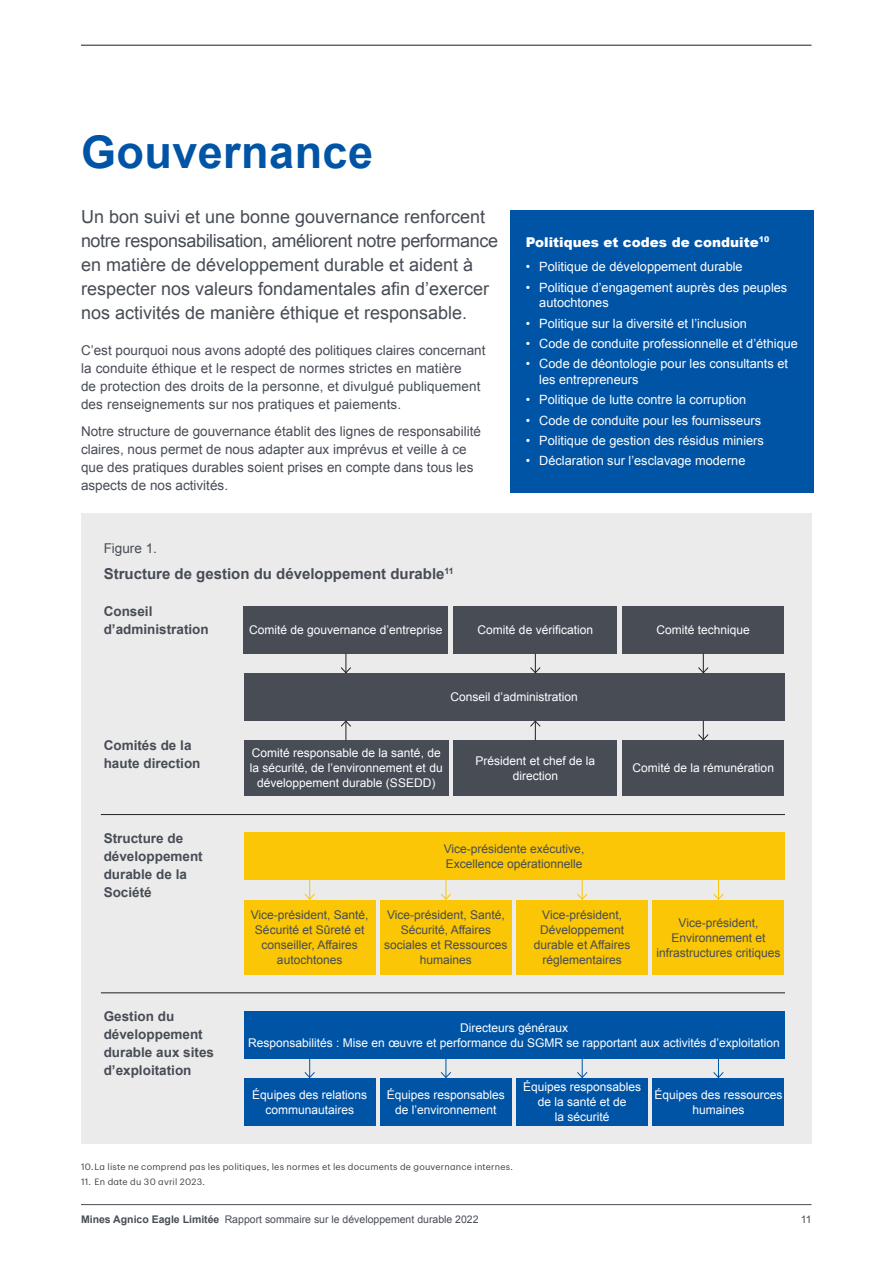
<style>
.page{position:relative;width:893px;height:1263px;background:#fff}
.page>*{position:absolute;margin:0;border:0;box-sizing:border-box;transform-origin:0 0}
.H1_Header{font:700 45px "Arial";letter-spacing:.01em;color:#0054a6}
.Lead-In_Body_Copy{font:18px/24px "Arial";color:#474c55}
.H4_Subhead{font:700 15px "Arial";color:#474c55}
.Paragraph_Style_3{font:13.5px/18px "Arial";color:#474c55}
.Body_Copy{font:700 13.5px/18px "Arial";color:#474c55}
._2020_Subhead_L0{font:900 13.5px "Arial";color:#fff}
.Body_Copy-2{font:13.5px "Arial";color:#474c55}
.t1{font:12.75px/15.8px "Arial";color:#fff}
.Smaller_Body_Copy{font:12px/15px "Arial";color:#fff;text-align:center}
.Smaller_Body_Copy-2{font:12px/15px "Arial";color:#474c55;text-align:center}
.t2{font:10.5px "Arial";color:#474c55}
.Mouse_type{font:9px "TD Graphik";letter-spacing:.025em;color:#404040}
.s1{font-weight:700}
</style>
<div class="page">
<div style="left:511px;top:210px;width:303px;height:282px;background:#0054a6"></div>
<div style="left:81px;top:513px;width:731px;height:630px;background:#ebebeb"></div>
<div style="left:244px;top:673px;width:540px;height:48px;background:#474c55"></div>
<div style="left:244px;top:606px;width:204px;height:48px;background:#474c55"></div>
<svg style="left:340px;top:654px;width:11px;height:19px"></svg>
<div style="left:453px;top:606px;width:164px;height:48px;background:#474c55"></div>
<svg style="left:530px;top:654px;width:11px;height:20px"></svg>
<div style="left:622px;top:606px;width:162px;height:48px;background:#474c55"></div>
<svg style="left:698px;top:654px;width:11px;height:20px"></svg>
<div style="left:244px;top:740px;width:205px;height:56px;background:#474c55"></div>
<svg style="left:341px;top:720px;width:10px;height:20px"></svg>
<div style="left:453px;top:740px;width:164px;height:56px;background:#474c55"></div>
<svg style="left:530px;top:720px;width:11px;height:20px"></svg>
<div style="left:622px;top:740px;width:162px;height:56px;background:#474c55"></div>
<svg style="left:698px;top:721px;width:11px;height:20px"></svg>
<div style="left:244px;top:1011px;width:540px;height:47px;background:#0054a6"></div>
<div style="left:244px;top:1078px;width:131px;height:47px;background:#0054a6"></div>
<div style="left:517px;top:1078px;width:131px;height:47px;background:#0054a6"></div>
<div style="left:380px;top:1078px;width:132px;height:47px;background:#0054a6"></div>
<div style="left:653px;top:1078px;width:131px;height:47px;background:#0054a6"></div>
<svg style="left:440px;top:1058px;width:12px;height:20px"></svg>
<svg style="left:304px;top:1058px;width:12px;height:20px"></svg>
<svg style="left:576px;top:1058px;width:12px;height:20px"></svg>
<svg style="left:713px;top:1058px;width:11px;height:20px"></svg>
<div style="left:244px;top:833px;width:540px;height:47px;background:#fac605"></div>
<div style="left:244px;top:900px;width:131px;height:75px;background:#fac605"></div>
<div style="left:517px;top:900px;width:131px;height:75px;background:#fac605"></div>
<div style="left:380px;top:900px;width:132px;height:75px;background:#fac605"></div>
<div style="left:653px;top:900px;width:131px;height:75px;background:#fac605"></div>
<svg style="left:440px;top:880px;width:11px;height:20px"></svg>
<svg style="left:304px;top:880px;width:11px;height:20px"></svg>
<svg style="left:577px;top:880px;width:11px;height:20px"></svg>
<svg style="left:713px;top:880px;width:11px;height:20px"></svg>
<hr style="left:101px;top:814px;width:684px;height:1px;background:#231f20">
<hr style="left:101px;top:992px;width:684px;height:1px;background:#231f20">
<hr style="left:81px;top:1204px;width:731px;height:1px;background:#474c55">
<hr style="left:81px;top:45px;width:731px;height:1px;background:#231f20">
<p class="H1_Header" style="left:81px;top:122px;width:294px">Gouvernance</p>
<p class="Lead-In_Body_Copy" style="left:81px;top:205px;width:419px">Un bon suivi et une bonne gouvernance renforcent notre responsabilisation, améliorent notre performance en matière de développement durable et aident à respecter nos valeurs fondamentales afin d’exercer nos activités de manière éthique et responsable.</p>
<p class="Paragraph_Style_3" style="left:81px;top:341px;width:406px">C’est pourquoi nous avons adopté des politiques claires concernant la conduite éthique et le respect de normes strictes en matière<br>de protection des droits de la personne, et divulgué publiquement des renseignements sur nos pratiques et paiements.</p>
<p class="Paragraph_Style_3" style="left:81px;top:422px;width:401px">Notre structure de gouvernance établit des lignes de responsabilité claires, nous permet de nous adapter aux imprévus et veille à ce que des pratiques durables soient prises en compte dans tous les aspects de nos activités.</p>
<p class="_2020_Subhead_L0" style="left:526px;top:232px;width:245px">Politiques et codes de conduite<sup>10</sup></p>
<p class="t1" style="left:526px;top:259px;width:218px">• Politique de développement durable</p>
<p class="t1" style="left:539px;top:279px;width:250px;text-indent:-14px">• Politique d’engagement auprès des peuples autochtones</p>
<p class="t1" style="left:526px;top:315px;width:223px">• Politique sur la diversité et l’inclusion</p>
<p class="t1" style="left:526px;top:336px;width:274px">• Code de conduite professionnelle et d’éthique</p>
<p class="t1" style="left:539px;top:356px;width:250px;text-indent:-14px">• Code de déontologie pour les consultants et les entrepreneurs</p>
<p class="t1" style="left:526px;top:392px;width:222px">• Politique de lutte contre la corruption</p>
<p class="t1" style="left:526px;top:412px;width:237px">• Code de conduite pour les fournisseurs</p>
<p class="t1" style="left:526px;top:432px;width:240px">• Politique de gestion des résidus miniers</p>
<p class="t1" style="left:526px;top:453px;width:221px">• Déclaration sur l’esclavage moderne</p>
<p class="Body_Copy-2" style="left:104px;top:539px;width:55px">Figure 1.</p>
<p class="H4_Subhead" style="left:104px;top:564px;width:351px">Structure de gestion du développement durable<sup>11</sup></p>
<p class="Body_Copy" style="left:104px;top:603px;width:107px">Conseil d’administration</p>
<p class="Smaller_Body_Copy" style="left:249px;top:623px;width:195px">Comité de gouvernance d’entreprise</p>
<p class="Smaller_Body_Copy" style="left:478px;top:623px;width:117px">Comité de vérification</p>
<p class="Smaller_Body_Copy" style="left:657px;top:623px;width:95px">Comité technique</p>
<p class="Body_Copy" style="left:104px;top:737px;width:98px">Comités de la haute direction</p>
<p class="Smaller_Body_Copy" style="left:450px;top:690px;width:129px">Conseil d’administration</p>
<p class="Smaller_Body_Copy" style="left:250px;top:746px;width:194px">Comité responsable de la santé, de la sécurité, de l’environnement et du développement durable (SSEDD)</p>
<p class="Smaller_Body_Copy" style="left:476px;top:753px;width:121px">Président et chef de la direction</p>
<p class="Smaller_Body_Copy" style="left:633px;top:761px;width:143px">Comité de la rémunération</p>
<p class="Body_Copy" style="left:104px;top:829px;width:101px">Structure de développement durable de la<br>Société</p>
<p class="Smaller_Body_Copy-2" style="left:444px;top:842px;width:142px;text-align:left">Vice-présidente exécutive,<br>Excellence opérationnelle</p>
<p class="Smaller_Body_Copy-2" style="left:251px;top:907px;width:119px">Vice-président, Santé,<br>Sécurité et Sûreté et conseiller, Affaires autochtones</p>
<p class="Smaller_Body_Copy-2" style="left:534px;top:907px;width:98px">Vice-président,<br>Développement durable et Affaires réglementaires</p>
<p class="Smaller_Body_Copy-2" style="left:384px;top:907px;width:125px">Vice-président, Santé,<br>Sécurité, Affaires sociales et Ressources humaines</p>
<p class="Smaller_Body_Copy-2" style="left:656px;top:915px;width:126px">Vice-président,<br>Environnement et infrastructures critiques</p>
<p class="Body_Copy" style="left:104px;top:1007px;width:112px">Gestion du développement durable aux sites d’exploitation</p>
<p class="Smaller_Body_Copy" style="left:248px;top:1020px;width:533px">Directeurs généraux<br>Responsabilités : Mise en œuvre et performance du SGMR se rapportant aux activités d’exploitation</p>
<p class="Smaller_Body_Copy" style="left:252px;top:1087px;width:116px">Équipes des relations communautaires</p>
<p class="Smaller_Body_Copy" style="left:523px;top:1079px;width:120px">Équipes responsables de la santé et de<br>la sécurité</p>
<p class="Smaller_Body_Copy" style="left:387px;top:1087px;width:120px">Équipes responsables de l’environnement</p>
<p class="Smaller_Body_Copy" style="left:654px;top:1087px;width:130px">Équipes des ressources humaines</p>
<p class="Mouse_type" style="left:81px;top:1160px;width:433px">10.La liste ne comprend pas les politiques, les normes et les documents de gouvernance internes.</p>
<p class="Mouse_type" style="left:81px;top:1175px;width:126px">11. En date du 30 avril 2023.</p>
<p class="t2" style="left:81px;top:1212px;width:399px"><span class="s1">Mines Agnico Eagle Limitée</span> Rapport sommaire sur le développement durable 2022</p>
<p class="t2" style="left:801px;top:1212px;width:12px">11</p>
</div>
